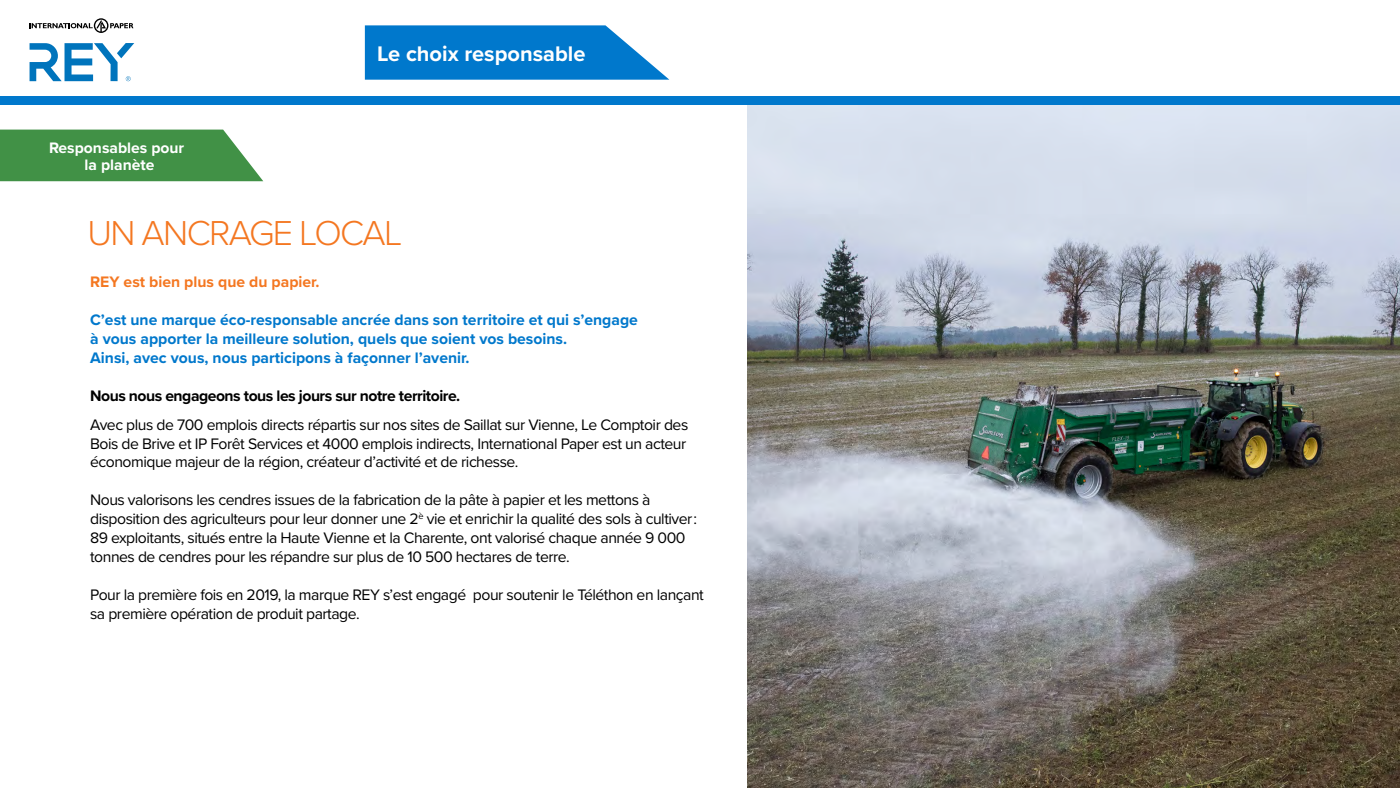
<style>
.page{position:relative;width:1400px;height:788px;background:#fff}
.page>*{position:absolute;margin:0;border:0;box-sizing:border-box;transform-origin:0 0}
.t1{font:300 35.88px "Proxima Nova";letter-spacing:-.045em;color:#f47721}
.t2{font:700 21.88px "Proxima Nova";color:#fff}
.t3{font:15.75px/18.9px "Proxima Nova";letter-spacing:-.03em;color:#000}
.t4{font:700 15.75px/18.9px "Proxima Nova";color:#0078cc}
.t5{font:700 15.75px "Proxima Nova";letter-spacing:-.03em;color:#000}
.t6{font:700 15.75px "Proxima Nova";color:#f47721}
.t7{font:700 15.66px/16.6px "Proxima Nova";color:#fff;text-align:center}
</style>
<div class="page">
<img style="left:747px;top:105px;width:653px;height:683px">
<div style="left:0;top:96px;width:1400px;height:9px;background:#0078cc"></div>
<svg style="left:29px;top:18px;width:104px;height:15px"></svg>
<svg style="left:30px;top:43px;width:104px;height:38px"></svg>
<svg style="left:365px;top:25px;width:304px;height:55px;background:#1c86d1"></svg>
<svg style="left:0;top:129px;width:263px;height:52px;background:#519a55"></svg>
<p class="t7" style="left:49px;top:139px;width:137px">Responsables pour la planète</p>
<h2 class="t2" style="left:377px;top:38px;width:210px">Le choix responsable</h2>
<h1 class="t1" style="left:88px;top:206px;width:316px">UN ANCRAGE LOCAL</h1>
<p class="t6" style="left:90px;top:270px;width:231px">REY est bien plus que du papier.</p>
<p class="t4" style="left:90px;top:310px;width:549px">C’est une marque éco-responsable ancrée dans son territoire et qui s’engage à vous apporter la meilleure solution, quels que soient vos besoins.<br>Ainsi, avec vous, nous participons à façonner l’avenir.</p>
<p class="t5" style="left:90px;top:383px;width:372px">Nous nous engageons tous les jours sur notre territoire.</p>
<p class="t3" style="left:90px;top:414px;width:600px">Avec plus de 700 emplois directs répartis sur nos sites de Saillat sur Vienne, Le Comptoir des<br>Bois de Brive et IP Forêt Services et 4000 emplois indirects, International Paper est un acteur économique majeur de la région, créateur d’activité et de richesse.</p>
<p class="t3" style="left:90px;top:490px;width:608px">Nous valorisons les cendres issues de la fabrication de la pâte à papier et les mettons à disposition des agriculteurs pour leur donner une 2<sup>è</sup> vie et enrichir la qualité des sols à cultiver :<br>89 exploitants, situés entre la Haute Vienne et la Charente, ont valorisé chaque année 9 000 tonnes de cendres pour les répandre sur plus de 10 500 hectares de terre.</p>
<p class="t3" style="left:90px;top:584px;width:615px">Pour la première fois en 2019, la marque REY s’est engagé pour soutenir le Téléthon en lançant sa première opération de produit partage.</p>
</div>
